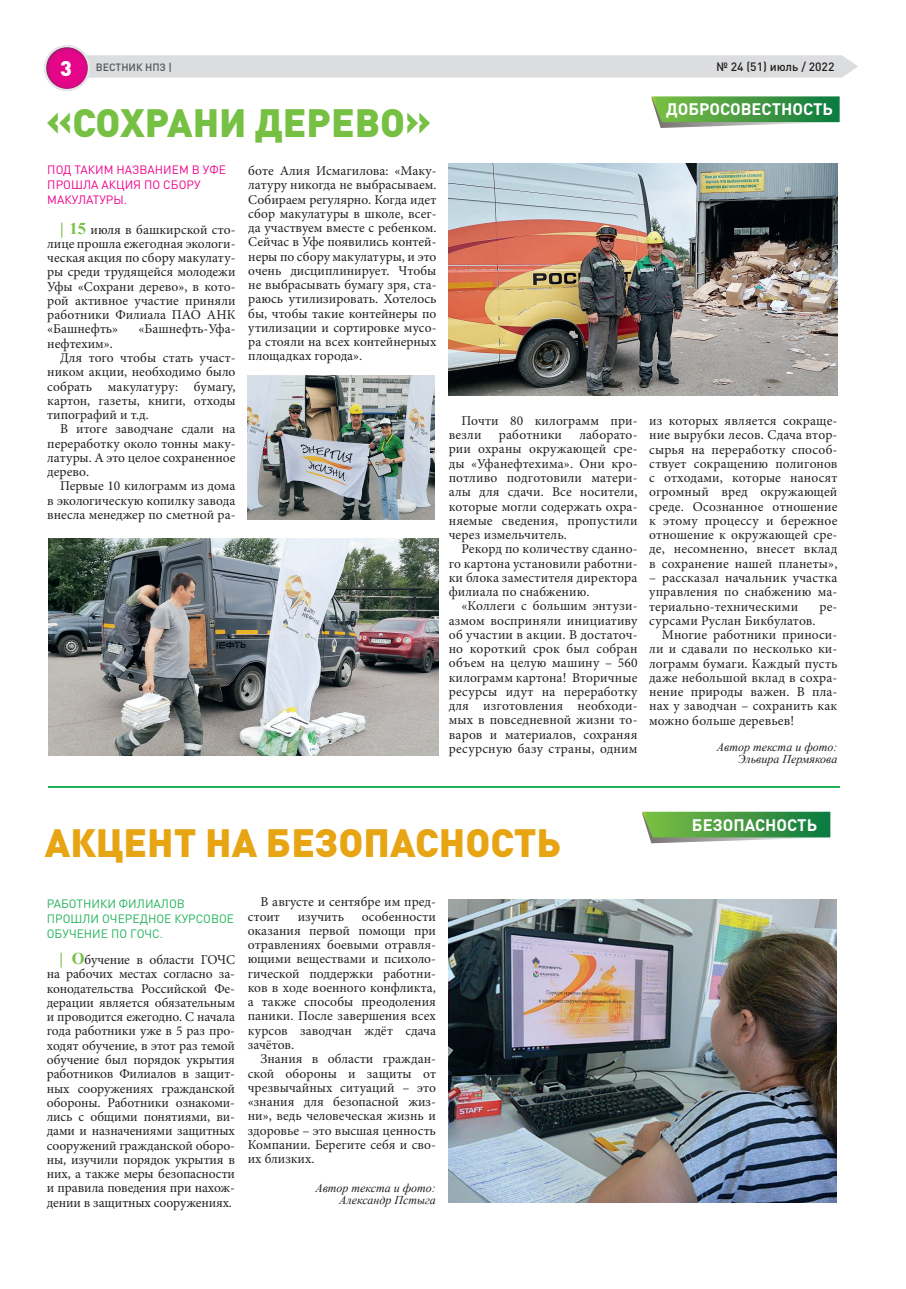
<style>
.page{position:relative;width:906px;height:1289px;background:#fff}
.page>*{position:absolute;margin:0;border:0;box-sizing:border-box;transform-origin:0 0}
.t1{font:900 39px "DIN Pro";color:#e7a413}
.t2{font:900 39px "DIN Pro";color:#76c043}
.t3{font:700 16.5px "DIN Pro";color:#fff}
.t4{font:13.5px/14.2px "Minion Pro";letter-spacing:.005em;color:#231f20;text-align:justify}
.t5{font:italic 12px/12px "Times New Roman";color:#231f20;text-align:right}
.t6{font:12px/15px "DIN Pro";color:#21b259}
.t7{font:12px/15px "DIN Pro";color:#ed028c}
.t8{font:500 12px "DIN Pro";color:#231f20}
.t9{font:500 10.5px "DIN Pro";color:#545557}
.s1{font-weight:900;font-size:21px;color:#fff}
.s2{font-family:"Times New Roman";font-weight:700;font-size:16.5px;color:#76c043}
</style>
<div class="page">
<img style="left:248px;top:375px;width:187px;height:144px">
<hr style="left:48px;top:786px;width:791px;height:2px;background:#21b259">
<img style="left:48px;top:538px;width:390px;height:217px">
<svg style="left:44px;top:45px;width:814px;height:83px"></svg>
<svg style="left:642px;top:811px;width:189px;height:32px;background:#65a862"></svg>
<img style="left:448px;top:163px;width:390px;height:232px">
<img style="left:449px;top:899px;width:387px;height:303px">
<p class="t9" style="left:60px;top:60px;width:114px"><span class="s1">3</span> ВЕСТНИК НПЗ |</p>
<p class="t8" style="left:716px;top:58px;width:119px">№ 24 (51) июль / 2022</p>
<h1 class="t2" style="left:46px;top:96px;width:387px">«СОХРАНИ ДЕРЕВО»</h1>
<p class="t4" style="left:248px;top:164px;width:190px">боте Алия Исмагилова: «Маку&shy;латуру никогда не выбрасываем.<br>Собираем регулярно. Когда идет сбор макулатуры в школе, всег&shy;да участвуем вместе с ребенком.<br>Сейчас в Уфе появились контей&shy;неры по сбору макулатуры, и это очень дисциплинирует. Чтобы не выбрасывать бумагу зря, ста&shy;раюсь утилизировать. Хотелось бы, чтобы такие контейнеры по утилизации и сортировке мусо&shy;ра стояли на всех контейнерных площадках города».</p>
<p class="t7" style="left:47px;top:162px;width:180px">ПОД ТАКИМ НАЗВАНИЕМ В УФЕ<br>ПРОШЛА АКЦИЯ ПО СБОРУ<br>МАКУЛАТУРЫ.</p>
<p class="t4" style="left:47px;top:222px;width:190px;text-indent:13px"><span class="s2">| 15</span> июля в башкирской сто&shy;лице прошла ежегодная экологи&shy;ческая акция по сбору макулату&shy;ры среди трудящейся молодежи Уфы «Сохрани дерево», в кото&shy;рой активное участие приняли работники Филиала ПАО АНК «Башнефть»</p>
<p class="t4" style="left:139px;top:322px;width:98px">«Башнефть-Уфа-</p>
<p class="t4" style="left:47px;top:336px;width:67px">нефтехим».</p>
<p class="t4" style="left:60px;top:350px;width:177px">Для того чтобы стать участ-</p>
<p class="t4" style="left:47px;top:365px;width:190px">ником акции, необходимо было</p>
<p class="t4" style="left:47px;top:379px;width:190px">собрать макулатуру: бумагу,</p>
<p class="t4" style="left:47px;top:393px;width:190px">картон, газеты, книги, отходы</p>
<p class="t4" style="left:47px;top:407px;width:103px">типографий и т.д.</p>
<p class="t4" style="left:60px;top:422px;width:177px">В итоге заводчане сдали на</p>
<p class="t4" style="left:47px;top:436px;width:190px">переработку около тонны маку-</p>
<p class="t4" style="left:47px;top:450px;width:190px">латуры. А это целое сохраненное</p>
<p class="t4" style="left:47px;top:465px;width:43px">дерево.</p>
<p class="t4" style="left:60px;top:479px;width:177px">Первые 10 килограмм из дома</p>
<p class="t4" style="left:47px;top:493px;width:190px">в экологическую копилку завода</p>
<p class="t4" style="left:47px;top:507px;width:190px">внесла менеджер по сметной ра-</p>
<p class="t3" style="left:666px;top:98px;width:168px">ДОБРОСОВЕСТНОСТЬ</p>
<p class="t4" style="left:449px;top:413px;width:190px;text-indent:13px">Почти 80 килограмм при&shy;везли</p>
<p class="t4" style="left:449px;top:428px;width:190px;text-indent:131px">лаборато&shy;рии охраны окружающей сре&shy;ды «Уфанефтехима». Они кро&shy;потливо подготовили матери&shy;алы для сдачи. Все носители, которые могли содержать охра&shy;няемые сведения, пропустили через измельчитель.</p>
<p class="t4" style="left:449px;top:542px;width:190px;text-indent:13px">Рекорд по количеству сданно&shy;го картона установили работни&shy;ки блока заместителя директора филиала по снабжению.</p>
<p class="t4" style="left:449px;top:599px;width:190px;text-indent:13px">«Коллеги с большим энтузи&shy;азмом восприняли инициативу об участии в акции. В достаточ&shy;но короткий срок был собран объем на целую машину – 560 килограмм картона! Вторичные ресурсы идут на переработку для изготовления необходи&shy;мых в повседневной жизни то&shy;варов и материалов, сохраняя ресурсную базу страны, одним</p>
<p class="t4" style="left:499px;top:428px;width:65px">работники</p>
<p class="t4" style="left:649px;top:414px;width:190px">из которых является сокраще&shy;ние вырубки лесов. Сдача втор&shy;сырья на переработку способ&shy;ствует сокращению полигонов с отходами, которые наносят огромный вред окружающей среде. Осознанное отношение к этому процессу и бережное отношение к окружающей сре&shy;де, несомненно, внесет вклад в сохранение нашей планеты»,</p>
<p class="t4" style="left:649px;top:570px;width:190px">– рассказал начальник участка управления по снабжению ма&shy;териально-техническими</p>
<p class="t4" style="left:819px;top:599px;width:20px">ре-</p>
<p class="t4" style="left:649px;top:613px;width:168px">сурсами Руслан Бикбулатов.</p>
<p class="t4" style="left:662px;top:627px;width:177px">Многие работники приноси-</p>
<p class="t4" style="left:649px;top:642px;width:190px">ли и сдавали по несколько ки-</p>
<p class="t4" style="left:649px;top:656px;width:190px">лограмм бумаги. Каждый пусть</p>
<p class="t4" style="left:649px;top:670px;width:190px">даже небольшой вклад в сохра-</p>
<p class="t4" style="left:649px;top:684px;width:190px">нение природы важен. В пла-</p>
<p class="t4" style="left:649px;top:699px;width:190px">нах у заводчан – сохранить как</p>
<p class="t4" style="left:649px;top:713px;width:147px">можно больше деревьев!</p>
<p class="t5" style="left:717px;top:740px;width:122px">Автор текста и фото:<br>Эльвира Пермякова</p>
<h1 class="t1" style="left:45px;top:816px;width:517px">АКЦЕНТ НА БЕЗОПАСНОСТЬ</h1>
<p class="t4" style="left:248px;top:895px;width:190px;text-indent:13px">В августе и сентябре им пред&shy;стоит</p>
<p class="t6" style="left:47px;top:895px;width:189px">РАБОТНИКИ ФИЛИАЛОВ<br>ПРОШЛИ ОЧЕРЕДНОЕ КУРСОВОЕ<br>ОБУЧЕНИЕ ПО ГОЧС.</p>
<p class="t4" style="left:47px;top:952px;width:190px;text-indent:13px"><span class="s2">| О</span>бучение в области ГОЧС на рабочих местах согласно за&shy;конодательства Российской Фе&shy;дерации является обязательным и проводится ежегодно. С начала года работники уже в 5 раз про&shy;ходят обучение, в этот раз темой обучение был порядок укрытия работников Филиалов в защит&shy;ных сооружениях гражданской обороны. Работники ознакоми&shy;лись с общими понятиями, ви&shy;дами и назначениями защитных сооружений гражданской оборо&shy;ны, изучили порядок укрытия в них, а также меры безопасности и правила поведения при нахож&shy;дении в защитных сооружениях.</p>
<p class="t4" style="left:248px;top:909px;width:190px;text-indent:114px">особенности оказания первой помощи при отравлениях боевыми отравля&shy;ющими веществами и психоло&shy;гической поддержки работни&shy;ков в ходе военного конфликта, а также способы преодоления паники. После завершения всех курсов заводчан ждёт сдача зачётов.</p>
<p class="t4" style="left:248px;top:1051px;width:190px;text-indent:13px">Знания в области граждан&shy;ской обороны и защиты от чрезвычайных ситуаций – это «знания для безопасной жиз&shy;ни», ведь человеческая жизнь и здоровье – это высшая ценность Компании. Берегите себя и сво&shy;их близких.</p>
<p class="t5" style="left:315px;top:1181px;width:122px">Автор текста и фото:<br>Александр Пстыга</p>
<p class="t4" style="left:298px;top:909px;width:48px">изучить</p>
<p class="t3" style="left:692px;top:814px;width:127px">БЕЗОПАСНОСТЬ</p>
</div>
